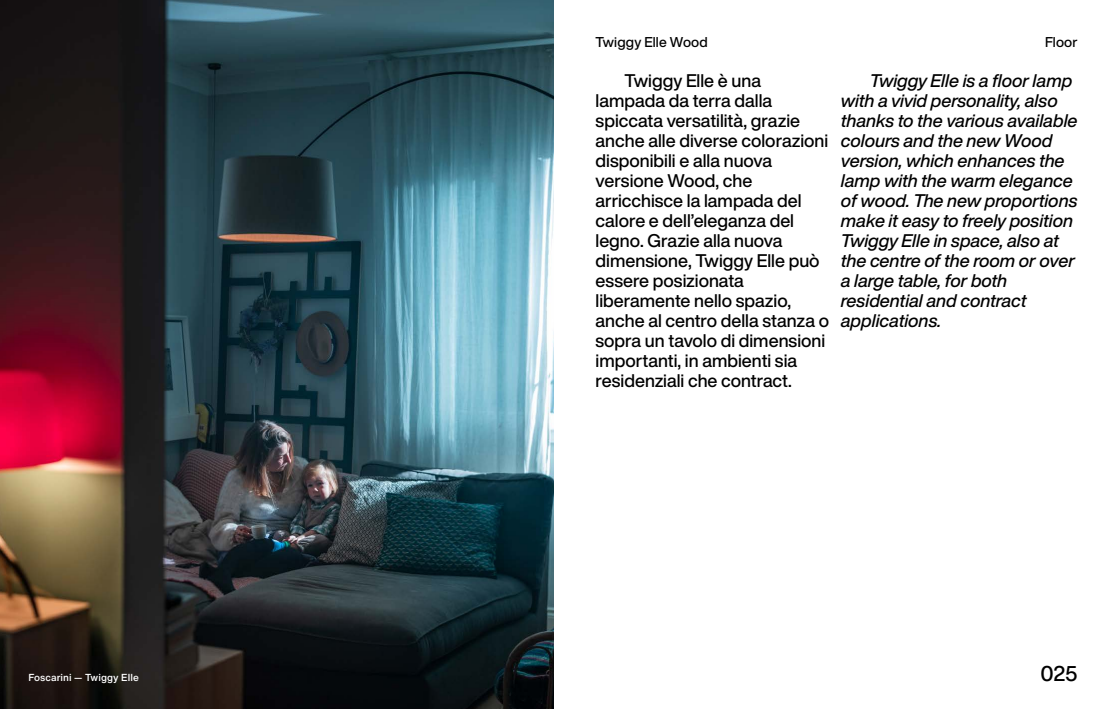
<style>
.page{position:relative;width:1106px;height:709px;background:#fff}
.page>*{position:absolute;margin:0;border:0;box-sizing:border-box;transform-origin:0 0}
.t1{font:500 21px "Helvetica Now Display";color:#000}
.t2{font:500 18px/20px "Helvetica Now Display";color:#000}
.t3{font:italic 500 18px/20px "Helvetica Now Display";color:#000}
.t4{font:500 14px "Helvetica Now Display";letter-spacing:.01em;color:#000}
.t5{font:500 10px "Helvetica Now Text";letter-spacing:.005em;color:#fff}
</style>
<div class="page">
<img style="left:0;top:0;width:553px;height:709px">
<p class="t4" style="left:595px;top:32px;width:114px">Twiggy Elle Wood</p>
<p class="t4" style="left:1045px;top:32px;width:34px">Floor</p>
<p class="t2" style="left:595px;top:70px;width:235px;text-indent:29px">Twiggy Elle è una lampada da terra dalla spiccata versatilità, grazie anche alle diverse colorazioni disponibili e alla nuova versione Wood, che arricchisce la lampada del calore e dell’eleganza del legno. Grazie alla nuova dimensione, Twiggy Elle può essere posizionata liberamente nello spazio, anche al centro della stanza o sopra un tavolo di dimensioni importanti, in ambienti sia residenziali che contract.</p>
<p class="t3" style="left:840px;top:70px;width:238px;text-indent:29px">Twiggy Elle is a floor lamp with a vivid personality, also thanks to the various available colours and the new Wood version, which enhances the lamp with the warm elegance of wood. The new proportions make it easy to freely position<br>Twiggy Elle in space, also at the centre of the room or over a large table, for both residential and contract applications.</p>
<p class="t5" style="left:28px;top:669px;width:112px">Foscarini — Twiggy Elle</p>
<p class="t1" style="left:1040px;top:658px;width:39px">025</p>
</div>
